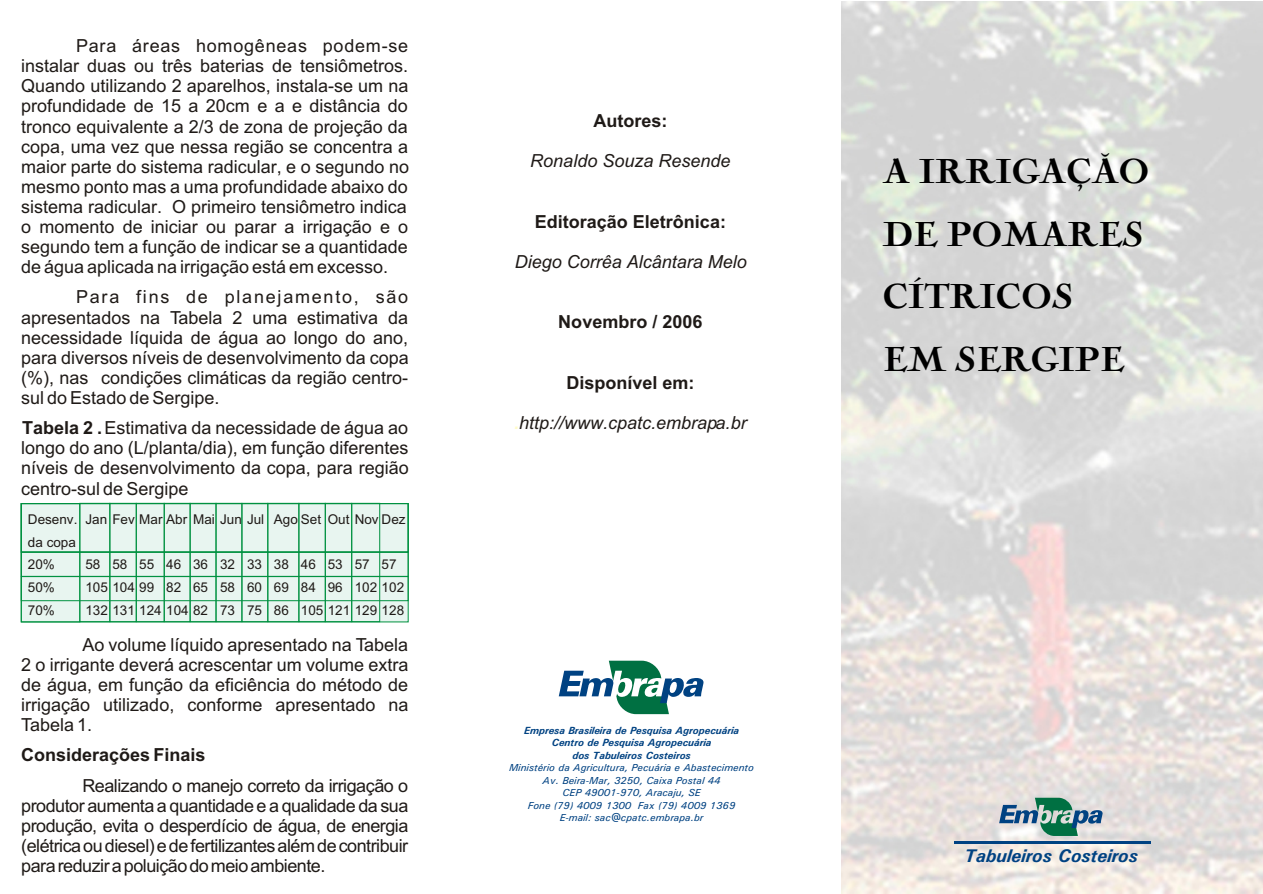
<style>
.page{position:relative;width:1263px;height:894px;background:#fff}
.page>*{position:absolute;margin:0;border:0;box-sizing:border-box;transform-origin:0 0}
.t1{font:36px/62.4px "Nicolas Coc TEE Bla";color:#000}
.t2{font:italic 700 18.3px "Univers";color:#004282}
.t3{font:18px/20.1px "Arial";color:#1f1a17;text-align:justify}
.t4{font:700 18px "Arial";color:#1f1a17}
.t5{font:italic 18px "Arial";color:#1f1a17}
.t6{font:13.5px/22.6px "Arial";color:#1f1a17}
.t7{font:italic 700 10.35px/12.6px "Univers";color:#004282;text-align:center}
.t8{font:italic 10.2px/12.5px "Univers";color:#004282;text-align:center}
.s1{font-weight:700}
.s2{font-weight:700;color:#fffcc9}
</style>
<div class="page">
<svg style="left:842px;top:1px;width:421px;height:893px;fill:#dbdad9"></svg>
<svg style="left:559px;top:661px;width:145px;height:53px"></svg>
<div style="left:21px;top:503px;width:387px;height:119px;background:#e8f5f0"></div>
<div style="left:21px;top:503px;width:387px;height:49px;border:1px solid #009140"></div>
<div style="left:21px;top:503px;width:59px;height:119px;border:1px solid #009140"></div>
<div style="left:80px;top:503px;width:30px;height:119px;border:1px solid #009140"></div>
<div style="left:136px;top:503px;width:28px;height:119px;border:1px solid #009140"></div>
<div style="left:164px;top:503px;width:26px;height:119px;border:1px solid #009140"></div>
<div style="left:190px;top:503px;width:26px;height:119px;border:1px solid #009140"></div>
<div style="left:216px;top:503px;width:26px;height:119px;border:1px solid #009140"></div>
<div style="left:242px;top:503px;width:26px;height:119px;border:1px solid #009140"></div>
<div style="left:268px;top:503px;width:31px;height:119px;border:1px solid #009140"></div>
<div style="left:325px;top:503px;width:27px;height:119px;border:1px solid #009140"></div>
<div style="left:352px;top:503px;width:28px;height:119px;border:1px solid #009140"></div>
<div style="left:21px;top:552px;width:387px;height:25px;border:1px solid #009140"></div>
<div style="left:21px;top:576px;width:387px;height:25px;border:1px solid #009140"></div>
<svg style="left:999px;top:798px;width:104px;height:38px"></svg>
<hr style="left:954px;top:842px;width:197px;height:2px;background:#004282">
<p class="t3" style="left:21px;top:37px;width:389px;text-align:left;text-indent:55px">Para áreas homogêneas podem-se instalar duas ou três baterias de tensiômetros.<br>Quando utilizando 2 aparelhos, instala-se um na profundidade de 15 a 20cm e a e distância do tronco equivalente a 2/3 de zona de projeção da copa, uma vez que nessa região se concentra a maior parte do sistema radicular, e o segundo no mesmo ponto mas a uma profundidade abaixo do sistema radicular. O primeiro tensiômetro indica o momento de iniciar ou parar a irrigação e o segundo tem a função de indicar se a quantidade de água aplicada na irrigação está em excesso.</p>
<p class="t3" style="left:21px;top:289px;width:389px;text-indent:55px">Para fins de planejamento, são apresentados na Tabela 2 uma estimativa da necessidade líquida de água ao longo do ano, para diversos níveis de desenvolvimento da copa (%), nas condições climáticas da região centro&shy;sul do Estado de Sergipe.</p>
<p class="t3" style="left:21px;top:419px;width:389px"><span class="s1">Tabela 2 .</span> Estimativa da necessidade de água ao longo do ano (L/planta/dia), em função diferentes níveis de desenvolvimento da copa, para região centro-sul de Sergipe</p>
<p class="t6" style="left:28px;top:509px;width:51px">Desenv. da copa<br>20%<br>50%<br>70%</p>
<p class="t6" style="left:85px;top:509px;width:180px">Jan Fev Mar Abr Mai Jun Jul</p>
<p class="t6" style="left:328px;top:509px;width:79px">Out Nov Dez</p>
<p class="t6" style="left:328px;top:555px;width:17px">53<br>96</p>
<p class="t6" style="left:355px;top:555px;width:51px">57<br>102 102</p>
<p class="t6" style="left:274px;top:509px;width:49px">Ago Set</p>
<p class="t6" style="left:274px;top:555px;width:17px;text-align:justify">38<br>69<br>86</p>
<p class="t6" style="left:301px;top:555px;width:105px">46<br>84<br>105 121 129 128</p>
<p class="t6" style="left:85px;top:555px;width:124px">58<br>105 104 99<br>132 131 124 104 82</p>
<p class="t6" style="left:112px;top:555px;width:17px">58</p>
<p class="t6" style="left:139px;top:555px;width:17px">55</p>
<p class="t6" style="left:166px;top:555px;width:17px">46<br>82</p>
<p class="t6" style="left:193px;top:555px;width:17px">36<br>65</p>
<p class="t6" style="left:220px;top:555px;width:17px;text-align:justify">32<br>58<br>73</p>
<p class="t6" style="left:247px;top:555px;width:17px;text-align:justify">33<br>60<br>75</p>
<p class="t6" style="left:382px;top:555px;width:17px">57</p>
<p class="t3" style="left:21px;top:636px;width:389px;text-indent:61px">Ao volume líquido apresentado na Tabela 2 o irrigante deverá acrescentar um volume extra de água, em função da eficiência do método de irrigação utilizado, conforme apresentado na Tabela 1.</p>
<p class="t4" style="left:21px;top:748px;width:186px">Considerações Finais</p>
<p class="t3" style="left:21px;top:777px;width:389px;text-indent:61px">Realizando o manejo correto da irrigação o produtor aumenta a quantidade e a qualidade da sua produção, evita o desperdício de água, de energia (elétrica ou diesel) e de fertilizantes além de contribuir para reduzir a poluição do meio ambiente.</p>
<p class="t4" style="left:593px;top:114px;width:76px">Autores:</p>
<p class="t5" style="left:530px;top:154px;width:202px">Ronaldo Souza Resende</p>
<p class="t4" style="left:535px;top:215px;width:193px">Editoração Eletrônica:</p>
<p class="t5" style="left:515px;top:255px;width:234px">Diego Corrêa Alcântara Melo</p>
<p class="t4" style="left:558px;top:315px;width:146px">Novembro / 2006</p>
<p class="t4" style="left:566px;top:375px;width:130px">Disponível em:</p>
<p class="t5" style="left:514px;top:416px;width:234px"><span class="s2">.</span>http://www.cpatc.embrapa.br</p>
<p class="t7" style="left:524px;top:725px;width:217px">Empresa Brasileira de Pesquisa Agropecuária<br>Centro de Pesquisa Agropecuária<br>dos Tabuleiros Costeiros</p>
<p class="t8" style="left:509px;top:763px;width:247px">Ministério da Agricultura, Pecuária e Abastecimento Av. Beira-Mar, 3250, Caixa Postal 44<br>CEP 49001-970, Aracaju, SE<br>Fone (79) 4009 1300 Fax (79) 4009 1369<br>E-mail: sac@cpatc.embrapa.br</p>
<h1 class="t1" style="left:883px;top:144px;width:268px">A IRRIGAÇÃO<br>DE POMARES<br>CÍTRICOS<br>EM SERGIPE</h1>
<p class="t2" style="left:965px;top:849px;width:175px">Tabuleiros Costeiros</p>
</div>
